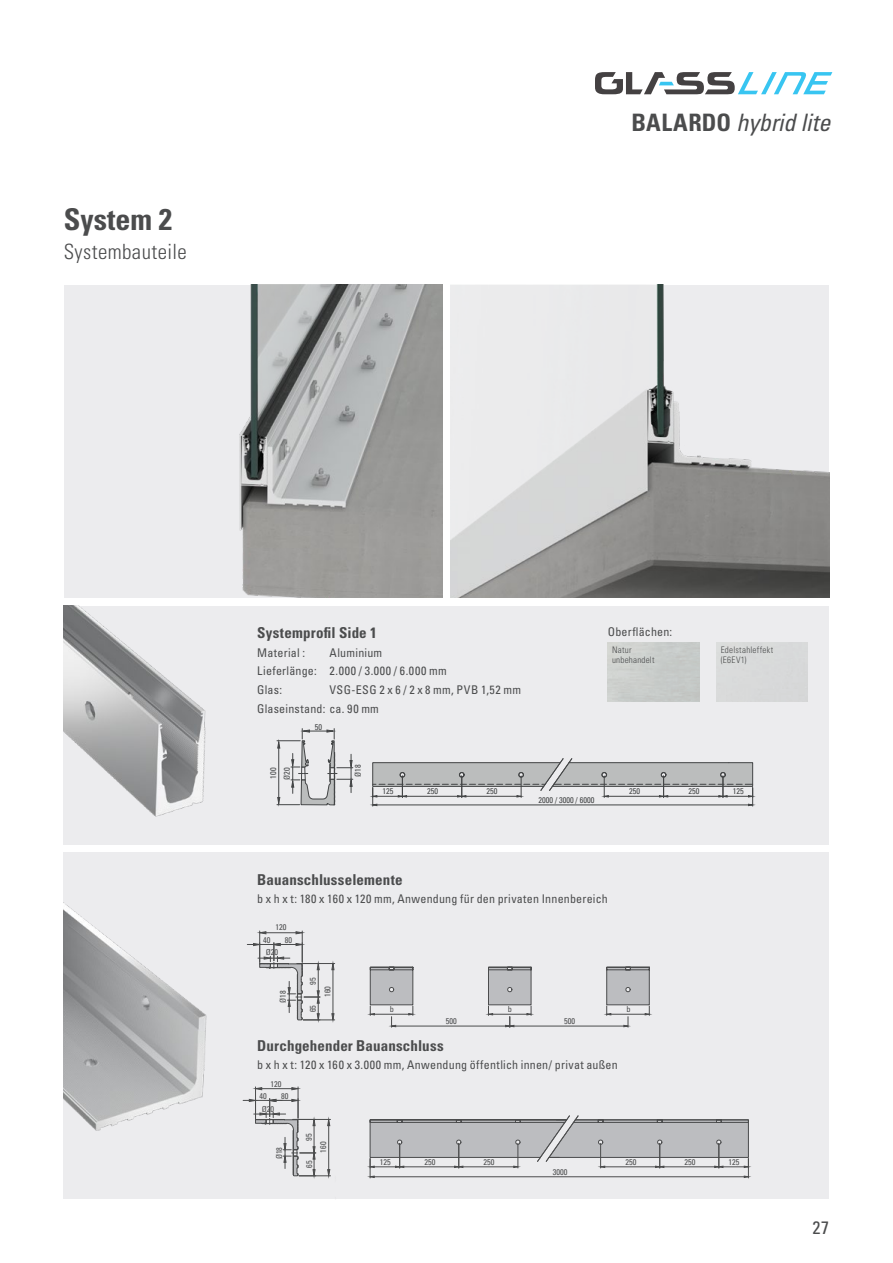
<style>
.page{position:relative;width:893px;height:1263px;background:#fff}
.page>*{position:absolute;margin:0;border:0;box-sizing:border-box;transform-origin:0 0}
.t1{font:700 condensed 30px "Univers LT Std";color:#4b4c4d}
.t2{font:italic condensed 24px "Univers LT Std";color:#4b4c4d}
.t3{font:300 condensed 21px "Univers LT Std";letter-spacing:.02em;color:#4b4c4d}
.t4{font:condensed 18px "Univers LT Std";color:#4b4c4d}
.t5{font:700 condensed 15px "Univers LT Std";letter-spacing:.01em;color:#4b4c4d}
.t6{font:condensed 12px/18.6px "Univers LT Std";letter-spacing:.02em;color:#4b4c4d}
.t7{font:300 condensed 9px/10.5px "Univers LT Std";letter-spacing:.025em;color:#4b4c4d}
.t8{font:condensed 8.25px "Univers LT Std";color:#4b4c4d}
.t9{font:condensed 8.25px "Univers LT Std";color:#434546}
.s1{font-weight:700;font-style:normal}
</style>
<div class="page">
<svg style="left:595px;top:72px;width:237px;height:22px"></svg>
<div style="left:64px;top:853px;width:765px;height:346px;background:#ececee"></div>
<img style="left:64px;top:285px;width:378px;height:312px">
<img style="left:451px;top:285px;width:378px;height:312px">
<img style="left:64px;top:904px;width:198px;height:227px">
<hr style="left:303px;top:1020px;width:32px;height:1px;background:#4b4c4d">
<hr style="left:297px;top:963px;width:38px;height:1px;background:#4b4c4d">
<hr style="left:333px;top:970px;width:1px;height:44px;background:#4b4c4d">
<svg style="left:331px;top:1013px;width:3px;height:9px"></svg>
<svg style="left:331px;top:961px;width:3px;height:9px"></svg>
<hr style="left:259px;top:931px;width:1px;height:33px;background:#4b4c4d">
<hr style="left:302px;top:931px;width:1px;height:31px;background:#4b4c4d">
<hr style="left:266px;top:932px;width:30px;height:1px;background:#4b4c4d">
<svg style="left:257px;top:931px;width:9px;height:3px"></svg>
<svg style="left:296px;top:931px;width:8px;height:3px"></svg>
<svg style="left:247px;top:943px;width:73px;height:79px"></svg>
<hr style="left:396px;top:1026px;width:110px;height:1px;background:#4b4c4d">
<svg style="left:368px;top:967px;width:47px;height:60px"></svg>
<hr style="left:514px;top:1026px;width:110px;height:1px;background:#4b4c4d">
<svg style="left:486px;top:967px;width:47px;height:60px"></svg>
<svg style="left:604px;top:967px;width:48px;height:60px"></svg>
<svg style="left:368px;top:1116px;width:383px;height:62px"></svg>
<hr style="left:299px;top:1175px;width:31px;height:1px;background:#4b4c4d">
<hr style="left:293px;top:1119px;width:37px;height:1px;background:#4b4c4d">
<hr style="left:328px;top:1126px;width:1px;height:43px;background:#4b4c4d">
<svg style="left:327px;top:1169px;width:3px;height:9px"></svg>
<svg style="left:327px;top:1117px;width:3px;height:9px"></svg>
<hr style="left:255px;top:1087px;width:1px;height:33px;background:#4b4c4d">
<hr style="left:298px;top:1087px;width:1px;height:31px;background:#4b4c4d">
<hr style="left:262px;top:1088px;width:30px;height:1px;background:#4b4c4d">
<svg style="left:253px;top:1087px;width:9px;height:3px"></svg>
<svg style="left:291px;top:1087px;width:9px;height:3px"></svg>
<svg style="left:243px;top:1099px;width:73px;height:79px"></svg>
<div style="left:64px;top:606px;width:765px;height:238px;background:#ececee"></div>
<img style="left:64px;top:606px;width:213px;height:211px">
<svg style="left:370px;top:758px;width:385px;height:48px"></svg>
<svg style="left:277px;top:728px;width:76px;height:79px"></svg>
<h1 class="t1" style="left:64px;top:201px;width:110px">System 2</h1>
<h3 class="t3" style="left:64px;top:239px;width:125px">Systembauteile</h3>
<h2 class="t2" style="left:631px;top:107px;width:200px"><span class="s1">BALARDO</span> hybrid lite</h2>
<p class="t5" style="left:257px;top:623px;width:121px">Systemprofil Side 1</p>
<p class="t6" style="left:257px;top:643px;width:49px">Material :</p>
<p class="t6" style="left:257px;top:643px;width:191px;text-indent:72px">Aluminium<br>Lieferlänge: 2.000 / 3.000 / 6.000 mm<br>Glas:</p>
<p class="t6" style="left:257px;top:680px;width:265px;text-indent:72px">VSG-ESG 2 x 6 / 2 x 8 mm, PVB 1,52 mm<br>Glaseinstand: ca. 90 mm</p>
<p class="t9" style="left:315px;top:721px;width:9px">50</p>
<p class="t9" style="left:282px;top:779px;width:14px;rotate:-90deg">Ø20</p>
<p class="t9" style="left:352px;top:777px;width:14px;rotate:-90deg">Ø18</p>
<p class="t9" style="left:268px;top:778px;width:12px;rotate:-90deg">100</p>
<p class="t6" style="left:608px;top:622px;width:66px">Oberflächen:</p>
<p class="t7" style="left:612px;top:644px;width:44px">Natur unbehandelt</p>
<p class="t7" style="left:721px;top:644px;width:54px">Edelstahleffekt (E6EV1)</p>
<p class="t9" style="left:382px;top:786px;width:12px">125</p>
<p class="t9" style="left:427px;top:786px;width:12px">250</p>
<p class="t9" style="left:487px;top:786px;width:12px">250</p>
<p class="t9" style="left:629px;top:786px;width:12px">250</p>
<p class="t9" style="left:688px;top:786px;width:12px">250</p>
<p class="t9" style="left:733px;top:786px;width:12px">125</p>
<p class="t9" style="left:538px;top:795px;width:57px">2000 / 3000 / 6000</p>
<p class="t5" style="left:257px;top:870px;width:147px">Bauanschlusselemente</p>
<p class="t6" style="left:257px;top:890px;width:352px">b x h x t: 180 x 160 x 120 mm, Anwendung für den privaten Innenbereich</p>
<p class="t8" style="left:275px;top:922px;width:12px">120</p>
<p class="t8" style="left:266px;top:947px;width:14px">Ø20</p>
<p class="t8" style="left:263px;top:934px;width:9px">40</p>
<p class="t8" style="left:285px;top:934px;width:9px">80</p>
<p class="t8" style="left:278px;top:1003px;width:14px;rotate:-90deg">Ø18</p>
<p class="t8" style="left:308px;top:984px;width:9px;rotate:-90deg">95</p>
<p class="t8" style="left:308px;top:1012px;width:9px;rotate:-90deg">65</p>
<p class="t8" style="left:322px;top:997px;width:12px;rotate:-90deg">160</p>
<p class="t8" style="left:390px;top:1004px;width:6px">b</p>
<p class="t8" style="left:508px;top:1004px;width:6px">b</p>
<p class="t8" style="left:626px;top:1004px;width:6px">b</p>
<p class="t8" style="left:446px;top:1016px;width:12px">500</p>
<p class="t8" style="left:564px;top:1016px;width:12px">500</p>
<p class="t5" style="left:257px;top:1036px;width:188px">Durchgehender Bauanschluss</p>
<p class="t6" style="left:257px;top:1056px;width:362px">b x h x t: 120 x 160 x 3.000 mm, Anwendung öffentlich innen/ privat außen</p>
<p class="t8" style="left:271px;top:1079px;width:12px">120</p>
<p class="t8" style="left:262px;top:1104px;width:14px">Ø20</p>
<p class="t8" style="left:260px;top:1091px;width:9px">40</p>
<p class="t8" style="left:281px;top:1090px;width:9px">80</p>
<p class="t8" style="left:274px;top:1159px;width:14px;rotate:-90deg">Ø18</p>
<p class="t8" style="left:304px;top:1141px;width:9px;rotate:-90deg">95</p>
<p class="t8" style="left:304px;top:1168px;width:9px;rotate:-90deg">65</p>
<p class="t8" style="left:318px;top:1153px;width:12px;rotate:-90deg">160</p>
<p class="t8" style="left:380px;top:1157px;width:12px">125</p>
<p class="t8" style="left:424px;top:1157px;width:12px">250</p>
<p class="t8" style="left:484px;top:1157px;width:12px">250</p>
<p class="t8" style="left:625px;top:1157px;width:12px">250</p>
<p class="t8" style="left:684px;top:1157px;width:12px">250</p>
<p class="t8" style="left:729px;top:1157px;width:12px">125</p>
<p class="t8" style="left:553px;top:1167px;width:16px">3000</p>
<h3 class="t4" style="left:813px;top:1216px;width:18px">27</h3>
</div>
